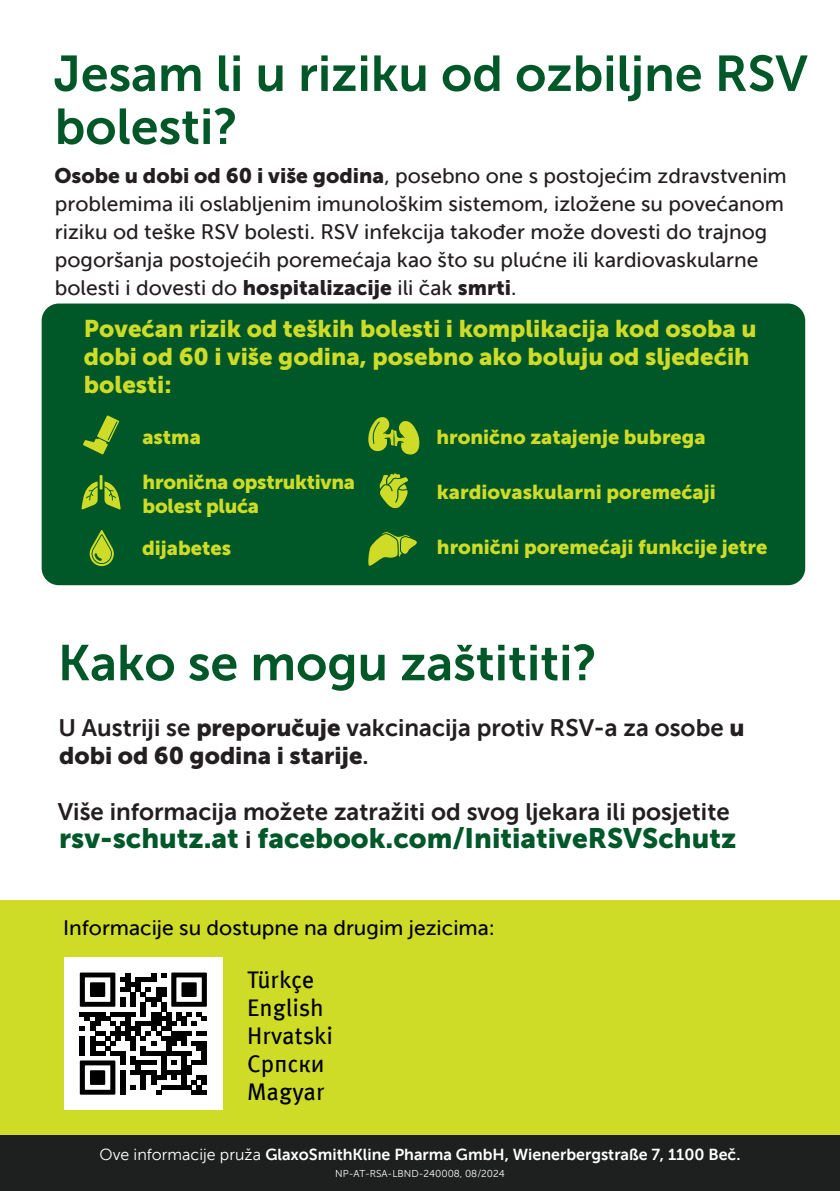
<style>
.page{position:relative;width:840px;height:1191px;background:#fff}
.page>*{position:absolute;margin:0;border:0;box-sizing:border-box;transform-origin:0 0}
.t1{font:50px/53px "Museo Sans 700";color:#005829}
.t2{font:28px "Museo Sans 900";color:#005829}
.t3{font:24px/28px "Museo Sans 700";color:#231f20}
.t4{font:24px/28px "Museo Sans 900";color:#cfdc27}
.t5{font:24px "Meta Pro";color:#000}
.t6{font:21px/28px "Museo Sans 500";color:#231f20}
.t7{font:21px "Museo Sans 500";color:#000}
.t8{font:20px/24px "Museo Sans 900";color:#cfdc27}
.t9{font:16px "Museo Sans 700";color:#fff}
.t10{font:10px "Museo Sans 300";color:#fff}
.s1{font-family:"Museo Sans 900"}
.s2{font-family:"Museo Sans 700";font-size:24px;color:#231f20}
.s3{font-family:"Museo Sans 300"}
</style>
<div class="page">
<div style="left:0;top:1131px;width:839px;height:60px;background:#1e1f1f"></div>
<div style="left:0;top:900px;width:839px;height:234px;background:#cfdc27"></div>
<div style="left:64px;top:957px;width:159px;height:153px;background:#fff"></div>
<svg style="left:80px;top:972px;width:127px;height:122px"></svg>
<div style="left:42px;top:303px;width:762px;height:282px;background:#005829;border-radius:17px"></div>
<svg style="left:90px;top:530px;width:24px;height:36px"></svg>
<svg style="left:81px;top:475px;width:39px;height:34px"></svg>
<svg style="left:83px;top:415px;width:36px;height:40px"></svg>
<svg style="left:368px;top:417px;width:51px;height:38px"></svg>
<svg style="left:379px;top:473px;width:29px;height:35px"></svg>
<svg style="left:368px;top:531px;width:49px;height:35px"></svg>
<p class="t1" style="left:53px;top:47px;width:755px">Jesam li u riziku od ozbiljne RSV bolesti?</p>
<p class="t6" style="left:54px;top:162px;width:733px"><span class="s1">Osobe u dobi od 60 i više godina</span>, posebno one s postojećim zdravstvenim problemima ili oslabljenim imunološkim sistemom, izložene su povećanom riziku od teške RSV bolesti. RSV infekcija također može dovesti do trajnog pogoršanja postojećih poremećaja kao što su plućne ili kardiovaskularne bolesti i dovesti do <span class="s1">hospitalizacije</span> ili čak <span class="s1">smrti</span>.</p>
<p class="t4" style="left:84px;top:315px;width:673px">Povećan rizik od teških bolesti i komplikacija kod osoba u dobi od 60 i više godina, posebno ako boluju od sljedećih bolesti:</p>
<p class="t8" style="left:142px;top:425px;width:60px">astma</p>
<p class="t8" style="left:436px;top:425px;width:270px">hronično zatajenje bubrega</p>
<p class="t8" style="left:143px;top:470px;width:214px">hronična opstruktivna bolest pluća</p>
<p class="t8" style="left:436px;top:480px;width:280px">kardiovaskularni poremećaji</p>
<p class="t8" style="left:142px;top:536px;width:90px">dijabetes</p>
<p class="t8" style="left:436px;top:535px;width:332px">hronični poremećaji funkcije jetre</p>
<p class="t1" style="left:58px;top:636px;width:540px">Kako se mogu zaštititi?</p>
<p class="t3" style="left:58px;top:714px;width:687px">U Austriji se <span class="s1">preporučuje</span> vakcinacija protiv RSV-a za osobe <span class="s1">u dobi od 60 godina i starije</span>.</p>
<p class="t3" style="left:58px;top:798px;width:673px">Više informacija možete zatražiti od svog ljekara ili posjetite</p>
<p class="t2" style="left:59px;top:822px;width:678px">rsv-schutz.at <span class="s2">i</span> facebook.com/InitiativeRSVSchutz</p>
<p class="t7" style="left:63px;top:916px;width:433px">Informacije su dostupne na drugim jezicima:</p>
<p class="t5" style="left:247px;top:961px;width:69px">Türkçe</p>
<p class="t5" style="left:247px;top:989px;width:78px">English</p>
<p class="t5" style="left:247px;top:1017px;width:87px">Hrvatski</p>
<p class="t5" style="left:247px;top:1045px;width:79px">Српски</p>
<p class="t5" style="left:247px;top:1073px;width:79px">Magyar</p>
<p class="t9" style="left:99px;top:1145px;width:642px"><span class="s3">Ove informacije pruža</span> GlaxoSmithKline Pharma GmbH, Wienerbergstraße 7, 1100 Beč.</p>
<p class="t10" style="left:335px;top:1168px;width:171px">NP-AT-RSA-LBND-240008, 08/2024</p>
</div>
